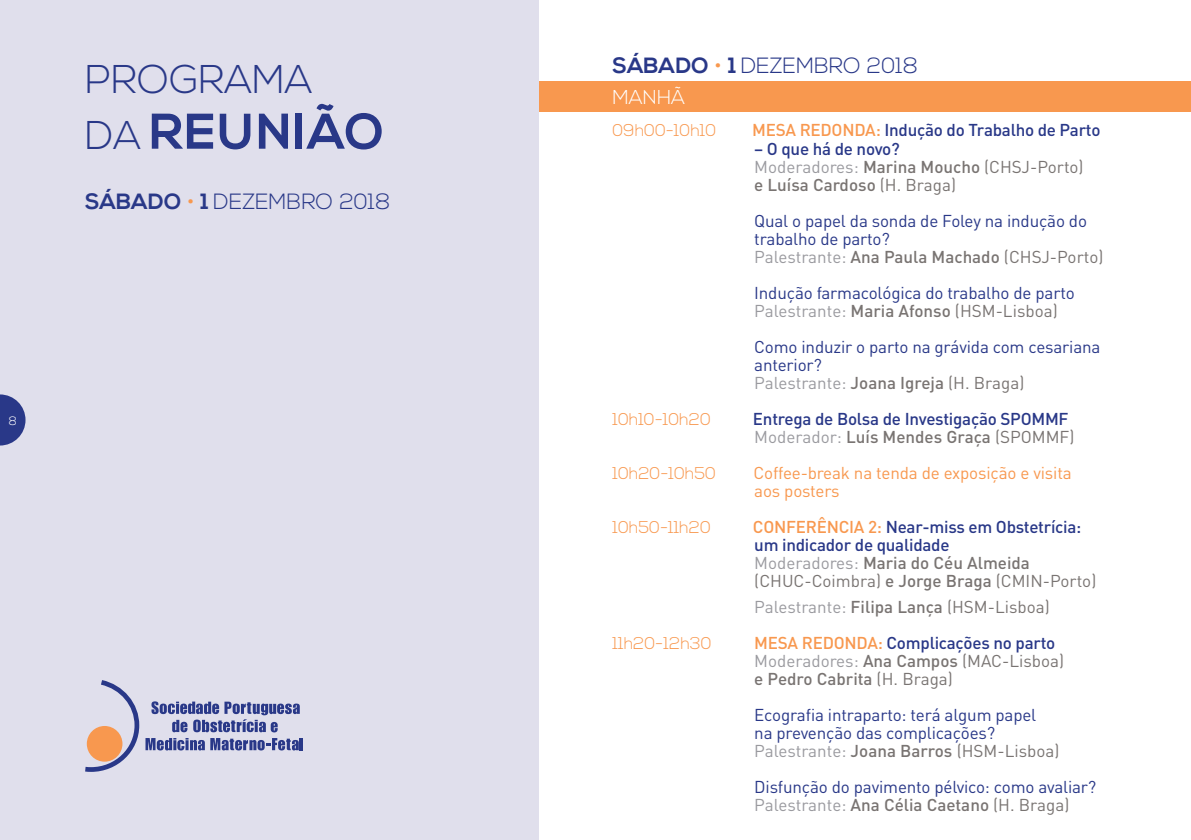
<style>
.page{position:relative;width:1191px;height:840px;background:#fff}
.page>*{position:absolute;margin:0;border:0;box-sizing:border-box;transform-origin:0 0}
.t1{font:700 50px "Nexa";letter-spacing:.03em;color:#293888}
.t2{font:300 40px "Nexa";color:#293888}
.t3{font:300 22px "Nexa";color:#293888}
.t4{font:300 20px "Nexa";color:#fff}
.t5{font:17px/18px "DIN";letter-spacing:-.01em;color:#293888}
.t6{font:500 17px/18px "DIN";letter-spacing:-.015em;color:#293888}
.t7{font:500 17px/18px "DIN";letter-spacing:-.015em;color:#797472}
.t8{font:300 17px "Nexa";color:#f8984f}
.t9{font:17px/18px "DIN";letter-spacing:-.01em;color:#f8984f}
.t10{font:17px "DIN";color:#9a9a9f}
.t11{font:300 12px "Nexa";color:#fff}
.s1{font-weight:300;font-size:40px}
.s2{font-weight:700}
.s3{color:#f8984f}
.s4{color:#293888}
.s5{font-weight:400;color:#9a9a9f}
.s6{font-weight:400}
.s7{color:#9a9a9f}
.s8{font-weight:500;color:#797472}
.s9{color:#797472}
.s10{font-weight:400;color:#797472}
</style>
<div class="page">
<div style="left:506px;top:81px;width:685px;height:31px;background:#f8984f"></div>
<div style="left:0;top:0;width:539px;height:839px;background:#e0dfec"></div>
<svg style="left:85px;top:680px;width:218px;height:92px"></svg>
<svg style="left:0;top:394px;width:26px;height:51px"></svg>
<h2 class="t2" style="left:85px;top:56px;width:229px">PROGRAMA</h2>
<h1 class="t1" style="left:85px;top:102px;width:300px"><span class="s1">DA</span> REUNIÃO</h1>
<p class="t3" style="left:85px;top:188px;width:307px"><span class="s2">SÁBADO</span> <span class="s3">•</span> <span class="s2">1</span> DEZEMBRO 2018</p>
<p class="t11" style="left:9px;top:414px;width:10px">8</p>
<p class="t3" style="left:612px;top:53px;width:307px"><span class="s2">SÁBADO</span> <span class="s3">•</span> <span class="s2">1</span> DEZEMBRO 2018</p>
<p class="t4" style="left:612px;top:86px;width:74px">MANHÃ</p>
<p class="t8" style="left:612px;top:121px;width:105px">09h00-10h10</p>
<p class="t6" style="left:752px;top:121px;width:350px"><span class="s3">MESA REDONDA:</span> Indução do Trabalho de Parto</p>
<p class="t7" style="left:754px;top:139px;width:331px"><span class="s4">– O que há de novo?<br></span><span class="s5">Moderadores:</span> Marina Moucho <span class="s6">(CHSJ-Porto) </span>e Luísa Cardoso <span class="s6">(H. Braga)</span></p>
<p class="t5" style="left:754px;top:211px;width:350px">Qual o papel da sonda de Foley na indução do trabalho de parto?<br><span class="s7">Palestrante:</span> <span class="s8">Ana Paula Machado</span> <span class="s9">(CHSJ-Porto)</span></p>
<p class="t5" style="left:754px;top:283px;width:322px">Indução farmacológica do trabalho de parto<br><span class="s7">Palestrante:</span> <span class="s8">Maria Afonso</span> <span class="s9">(HSM-Lisboa)</span></p>
<p class="t5" style="left:754px;top:337px;width:348px">Como induzir o parto na grávida com cesariana anterior?<br><span class="s7">Palestrante:</span> <span class="s8">Joana Igreja</span> <span class="s9">(H. Braga)</span></p>
<p class="t8" style="left:612px;top:409px;width:100px">10h10-10h20</p>
<p class="t6" style="left:753px;top:409px;width:323px">Entrega de Bolsa de Investigação SPOMMF<br><span class="s5">Moderador:</span> <span class="s9">Luís Mendes Graça</span> <span class="s10">(SPOMMF)</span></p>
<p class="t8" style="left:612px;top:463px;width:105px">10h20-10h50</p>
<p class="t9" style="left:753px;top:463px;width:319px">Coffee-break na tenda de exposição e visita aos posters</p>
<p class="t8" style="left:612px;top:517px;width:100px">10h50-11h20</p>
<p class="t6" style="left:753px;top:517px;width:345px"><span class="s3">CONFERÊNCIA 2:</span> Near-miss em Obstetrícia: um indicador de qualidade<br><span class="s5">Moderadores:</span> <span class="s9">Maria do Céu Almeida </span><span class="s10">(CHUC-Coimbra)</span> <span class="s9">e Jorge Braga</span> <span class="s10">(CMIN-Porto)</span></p>
<p class="t10" style="left:754px;top:596px;width:297px">Palestrante: <span class="s8">Filipa Lança</span> <span class="s9">(HSM-Lisboa)</span></p>
<p class="t8" style="left:612px;top:633px;width:101px">11h20-12h30</p>
<p class="t7" style="left:754px;top:633px;width:311px"><span class="s3">MESA REDONDA:</span> <span class="s4">Complicações no parto<br></span><span class="s5">Moderadores:</span> Ana Campos <span class="s6">(MAC-Lisboa) </span>e Pedro Cabrita <span class="s6">(H. Braga)</span></p>
<p class="t5" style="left:754px;top:705px;width:307px">Ecografia intraparto: terá algum papel<br>na prevenção das complicações?<br><span class="s7">Palestrante:</span> <span class="s8">Joana Barros</span> <span class="s9">(HSM-Lisboa)</span></p>
<p class="t5" style="left:754px;top:777px;width:343px">Disfunção do pavimento pélvico: como avaliar?<br><span class="s7">Palestrante:</span> <span class="s8">Ana Célia Caetano</span> <span class="s9">(H. Braga)</span></p>
</div>
